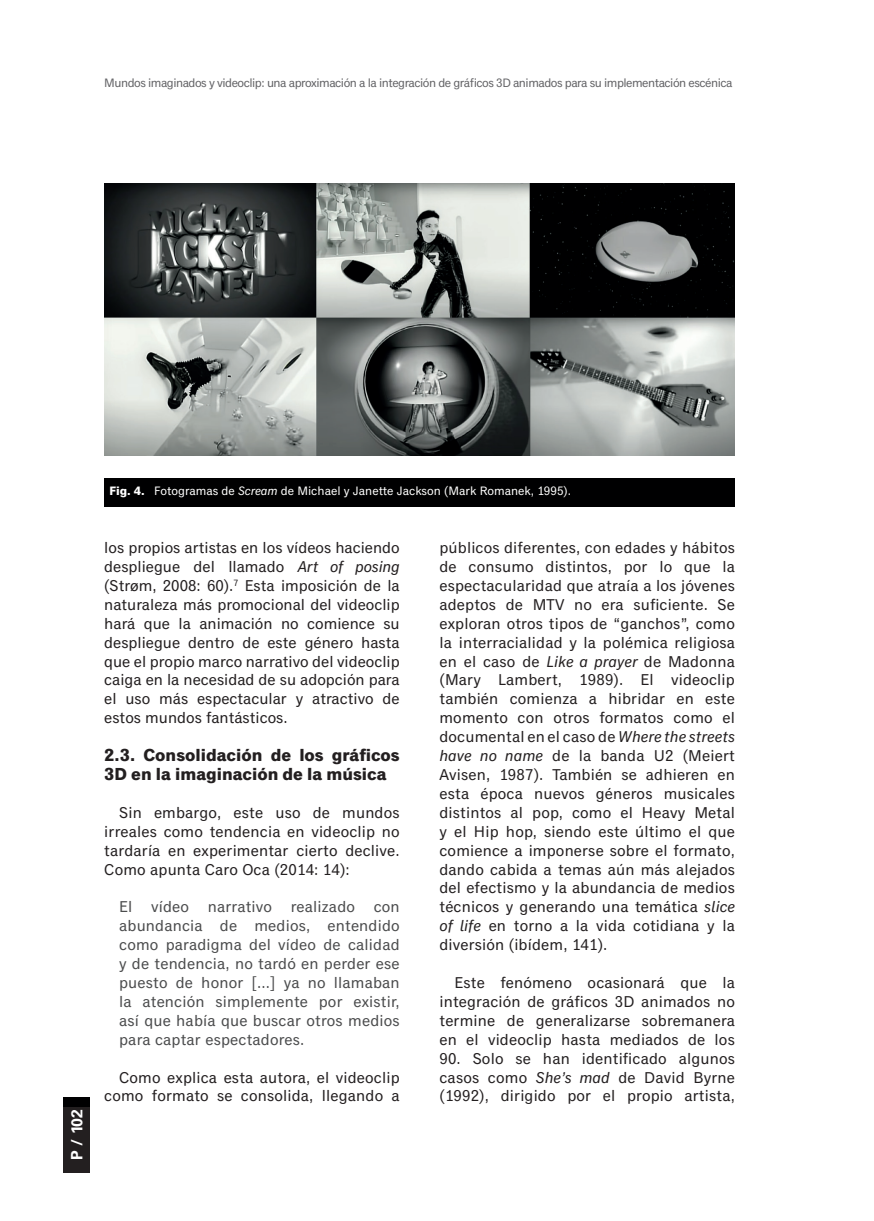
<style>
.page{position:relative;width:874px;height:1221px;background:#fff}
.page>*{position:absolute;margin:0;border:0;box-sizing:border-box;transform-origin:0 0}
.t1{font:700 17.5px/18.9px "Classic Grotesque Pro";color:#231f20}
.t2{font:15.75px/18.9px "Classic Grotesque Pro";letter-spacing:.01em;color:#231f20;text-align:justify}
.t3{font:15.75px/18.9px "Classic Grotesque Pro";letter-spacing:.01em;color:#4b4c4d;text-align:justify}
.t4{font:700 15.75px "Univers LT Std";color:#fff}
.t5{font:12.25px "Classic Grotesque Pro";letter-spacing:-.04em;color:#636366}
.t6{font:12.25px "Classic Grotesque Pro";color:#fff}
.s1{font-weight:700}
.s2{font-style:italic}
</style>
<div class="page">
<div style="left:64px;top:1096px;width:26px;height:76px;background:#000001"></div>
<div style="left:64px;top:1107px;width:26px;height:65px;background:#231f20"></div>
<img style="left:104px;top:184px;width:630px;height:272px">
<div style="left:104px;top:478px;width:630px;height:28px;background:#000001"></div>
<p class="t5" style="left:104px;top:76px;width:629px">Mundos imaginados y videoclip: una aproximación a la integración de gráficos 3D animados para su implementación escénica</p>
<p class="t4" style="left:68px;top:1159px;width:52px;rotate:-90deg">P / 102</p>
<p class="t6" style="left:109px;top:483px;width:463px"><span class="s1">Fig. 4.</span> Fotogramas de <span class="s2">Scream</span> de Michael y Janette Jackson (Mark Romanek, 1995).</p>
<p class="t2" style="left:104px;top:539px;width:297px">los propios artistas en los vídeos haciendo despliegue del llamado <span class="s2">Art of posing </span>(Strøm, 2008: 60).<sup>7</sup> Esta imposición de la naturaleza más promocional del videoclip hará que la animación no comience su despliegue dentro de este género hasta que el propio marco narrativo del videoclip caiga en la necesidad de su adopción para el uso más espectacular y atractivo de estos mundos fantásticos.</p>
<p class="t1" style="left:104px;top:746px;width:297px">2.3. Consolidación de los gráficos<br>3D en la imaginación de la música</p>
<p class="t2" style="left:104px;top:803px;width:297px;text-indent:15px">Sin embargo, este uso de mundos irreales como tendencia en videoclip no tardaría en experimentar cierto declive.<br>Como apunta Caro Oca (2014: 14):</p>
<p class="t3" style="left:119px;top:898px;width:282px">El vídeo narrativo realizado con abundancia de medios, entendido como paradigma del vídeo de calidad y de tendencia, no tardó en perder ese puesto de honor [...] ya no llamaban la atención simplemente por existir, así que había que buscar otros medios para captar espectadores.</p>
<p class="t2" style="left:104px;top:1068px;width:297px;text-align:right">Como explica esta autora, el videoclip como formato se consolida, llegando a</p>
<p class="t2" style="left:439px;top:539px;width:297px">públicos diferentes, con edades y hábitos de consumo distintos, por lo que la espectacularidad que atraía a los jóvenes adeptos de MTV no era suficiente. Se exploran otros tipos de “ganchos”, como la interracialidad y la polémica religiosa en el caso de <span class="s2">Like a prayer</span> de Madonna (Mary Lambert, 1989). El videoclip también comienza a hibridar en este momento con otros formatos como el documental en el caso de <span class="s2">Where the streets have no name</span> de la banda U2 (Meiert Avisen, 1987). También se adhieren en esta época nuevos géneros musicales distintos al pop, como el Heavy Metal y el Hip hop, siendo este último el que comience a imponerse sobre el formato, dando cabida a temas aún más alejados del efectismo y la abundancia de medios técnicos y generando una temática <span class="s2">slice of life</span> en torno a la vida cotidiana y la diversión (ibídem, 141).</p>
<p class="t2" style="left:439px;top:973px;width:297px;text-indent:15px">Este fenómeno ocasionará que la integración de gráficos 3D animados no termine de generalizarse sobremanera en el videoclip hasta mediados de los</p>
<p class="t2" style="left:439px;top:1049px;width:297px">90. Solo se han identificado algunos casos como <span class="s2">She’s mad</span> de David Byrne (1992), dirigido por el propio artista,</p>
</div>
